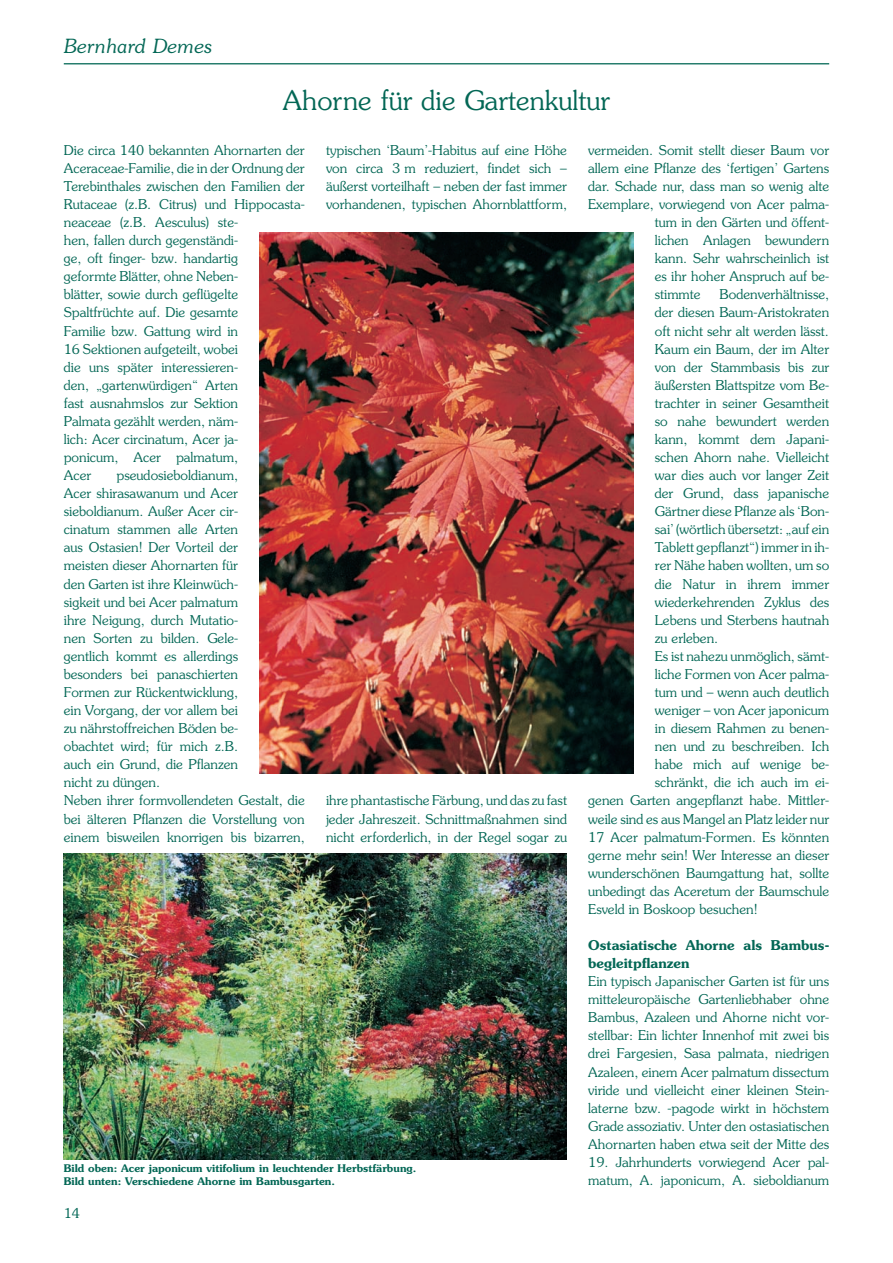
<style>
.page{position:relative;width:893px;height:1263px;background:#fff}
.page>*{position:absolute;margin:0;border:0;box-sizing:border-box;transform-origin:0 0}
.t1{font:300 27px "Souvenir";color:#036755}
.t2{font:italic 300 19.5px "Souvenir";color:#036755}
.t3{font:300 13.5px/18px "Souvenir";color:#036755}
.t4{font:600 13.5px/18px "Souvenir";color:#036755}
.t5{font:600 10.5px/12.6px "Souvenir";color:#036755}
</style>
<div class="page">
<hr style="left:64px;top:63px;width:765px;height:1px;background:#036755">
<img style="left:259px;top:233px;width:375px;height:540px">
<img style="left:64px;top:853px;width:503px;height:306px">
<h2 class="t2" style="left:64px;top:35px;width:150px">Bernhard Demes</h2>
<h1 class="t1" style="left:283px;top:85px;width:329px">Ahorne für die Gartenkultur</h1>
<p class="t3" style="left:64px;top:141px;width:243px">Die circa 140 bekannten Ahornarten der<br>Aceraceae-Familie, die in der Ordnung der<br>Terebinthales zwischen den Familien der<br>Rutaceae (z.B. Citrus) und Hippocasta&shy;neaceae (z.B. Aesculus) ste-<br>hen, fallen durch gegenständi-<br>ge, oft finger- bzw. handartig<br>geformte Blätter, ohne Neben-<br>blätter, sowie durch geflügelte<br>Spaltfrüchte auf. Die gesamte<br>Familie bzw. Gattung wird in<br>16 Sektionen aufgeteilt, wobei<br>die uns später interessieren-<br>den, „gartenwürdigen“ Arten<br>fast ausnahmslos zur Sektion<br>Palmata gezählt werden, näm-<br>lich: Acer circinatum, Acer ja-<br>ponicum, Acer palmatum,<br>Acer</p>
<p class="t3" style="left:64px;top:466px;width:242px;text-indent:53px">pseudosieboldianum,<br>Acer shirasawanum und Acer sieboldianum. Außer Acer cir-<br>cinatum stammen alle Arten<br>aus Ostasien! Der Vorteil der<br>meisten dieser Ahornarten für<br>den Garten ist ihre Kleinwüch-<br>sigkeit und bei Acer palmatum<br>ihre Neigung, durch Mutatio-<br>nen Sorten zu bilden. Gele-<br>gentlich kommt es allerdings<br>besonders bei panaschierten<br>Formen zur Rückentwicklung,<br>ein Vorgang, der vor allem bei<br>zu nährstoffreichen Böden be-<br>obachtet wird; für mich z.B.<br>auch ein Grund, die Pflanzen<br>nicht zu düngen.<br>Neben ihrer formvollendeten Gestalt, die bei älteren Pflanzen die Vorstellung von einem bisweilen knorrigen bis bizarren,</p>
<p class="t3" style="left:326px;top:141px;width:243px;text-align:justify">typischen ‘Baum’-Habitus auf eine Höhe von circa 3 m reduziert, findet sich – äußerst vorteilhaft – neben der fast immer vorhandenen, typischen Ahornblattform,</p>
<p class="t3" style="left:326px;top:792px;width:243px;text-align:justify">ihre phantastische Färbung, und das zu fast jeder Jahreszeit. Schnittmaßnahmen sind nicht erforderlich, in der Regel sogar zu</p>
<p class="t5" style="left:64px;top:1162px;width:354px">Bild oben: Acer japonicum vitifolium in leuchtender Herbstfärbung.<br>Bild unten: Verschiedene Ahorne im Bambusgarten.</p>
<p class="t3" style="left:64px;top:1204px;width:18px">14</p>
<p class="t3" style="left:588px;top:141px;width:243px">vermeiden. Somit stellt dieser Baum vor</p>
<p class="t3" style="left:588px;top:159px;width:242px">allem eine Pflanze des ‘fertigen’ Gartens</p>
<p class="t3" style="left:588px;top:177px;width:243px">dar. Schade nur, dass man so wenig alte</p>
<p class="t3" style="left:588px;top:195px;width:242px">Exemplare, vorwiegend von Acer palma-</p>
<p class="t3" style="left:655px;top:213px;width:176px">tum in den Gärten und öffent-</p>
<p class="t3" style="left:655px;top:231px;width:176px">lichen Anlagen bewundern</p>
<p class="t3" style="left:655px;top:250px;width:176px">kann. Sehr wahrscheinlich ist</p>
<p class="t3" style="left:655px;top:268px;width:176px">es ihr hoher Anspruch auf be-</p>
<p class="t3" style="left:655px;top:286px;width:47px">stimmte</p>
<p class="t3" style="left:720px;top:286px;width:111px">Bodenverhältnisse,</p>
<p class="t3" style="left:655px;top:304px;width:176px">der diesen Baum-Aristokraten</p>
<p class="t3" style="left:655px;top:322px;width:176px">oft nicht sehr alt werden lässt.</p>
<p class="t3" style="left:655px;top:340px;width:176px">Kaum ein Baum, der im Alter</p>
<p class="t3" style="left:655px;top:358px;width:176px">von der Stammbasis bis zur</p>
<p class="t3" style="left:655px;top:376px;width:176px">äußersten Blattspitze vom Be-</p>
<p class="t3" style="left:655px;top:394px;width:176px">trachter in seiner Gesamtheit</p>
<p class="t3" style="left:655px;top:412px;width:176px">so nahe bewundert werden</p>
<p class="t3" style="left:655px;top:430px;width:176px">kann, kommt dem Japani-</p>
<p class="t3" style="left:655px;top:448px;width:176px">schen Ahorn nahe. Vielleicht</p>
<p class="t3" style="left:655px;top:466px;width:176px">war dies auch vor langer Zeit</p>
<p class="t3" style="left:655px;top:484px;width:176px">der Grund, dass japanische</p>
<p class="t3" style="left:655px;top:503px;width:176px">Gärtner diese Pflanze als ‘Bon-</p>
<p class="t3" style="left:655px;top:521px;width:176px">sai’ (wörtlich übersetzt: „auf ein</p>
<p class="t3" style="left:655px;top:539px;width:176px">Tablett gepflanzt“) immer in ih-</p>
<p class="t3" style="left:655px;top:557px;width:176px">rer Nähe haben wollten, um so</p>
<p class="t3" style="left:655px;top:575px;width:176px">die Natur in ihrem immer</p>
<p class="t3" style="left:655px;top:593px;width:176px">wiederkehrenden Zyklus des</p>
<p class="t3" style="left:655px;top:611px;width:176px">Lebens und Sterbens hautnah</p>
<p class="t3" style="left:655px;top:629px;width:65px">zu erleben.</p>
<p class="t3" style="left:655px;top:647px;width:176px">Es ist nahezu unmöglich, sämt-</p>
<p class="t3" style="left:655px;top:665px;width:176px">liche Formen von Acer palma-</p>
<p class="t3" style="left:655px;top:683px;width:176px">tum und – wenn auch deutlich</p>
<p class="t3" style="left:655px;top:701px;width:176px">weniger – von Acer japonicum</p>
<p class="t3" style="left:655px;top:719px;width:176px">in diesem Rahmen zu benen-</p>
<p class="t3" style="left:655px;top:737px;width:176px">nen und zu beschreiben. Ich</p>
<p class="t3" style="left:655px;top:756px;width:176px">habe mich auf wenige be-</p>
<p class="t3" style="left:655px;top:774px;width:176px">schränkt, die ich auch im ei-</p>
<p class="t3" style="left:588px;top:792px;width:243px">genen Garten angepflanzt habe. Mittler-</p>
<p class="t3" style="left:588px;top:810px;width:243px">weile sind es aus Mangel an Platz leider nur</p>
<p class="t3" style="left:588px;top:828px;width:243px">17 Acer palmatum-Formen. Es könnten</p>
<p class="t3" style="left:588px;top:846px;width:243px">gerne mehr sein! Wer Interesse an dieser</p>
<p class="t3" style="left:588px;top:864px;width:243px">wunderschönen Baumgattung hat, sollte</p>
<p class="t3" style="left:588px;top:882px;width:242px">unbedingt das Aceretum der Baumschule</p>
<p class="t3" style="left:588px;top:900px;width:171px">Esveld in Boskoop besuchen!</p>
<p class="t4" style="left:588px;top:936px;width:243px">Ostasiatische Ahorne als Bambus&shy;begleitpflanzen</p>
<p class="t3" style="left:588px;top:972px;width:243px;text-align:justify">Ein typisch Japanischer Garten ist für uns mitteleuropäische Gartenliebhaber ohne Bambus, Azaleen und Ahorne nicht vor&shy;stellbar: Ein lichter Innenhof mit zwei bis drei Fargesien, Sasa palmata, niedrigen Azaleen, einem Acer palmatum dissectum viride und vielleicht einer kleinen Stein&shy;laterne bzw. -pagode wirkt in höchstem Grade assoziativ. Unter den ostasiatischen Ahornarten haben etwa seit der Mitte des</p>
<p class="t3" style="left:588px;top:1153px;width:243px">19. Jahrhunderts vorwiegend Acer pal&shy;matum, A. japonicum, A. sieboldianum</p>
</div>
